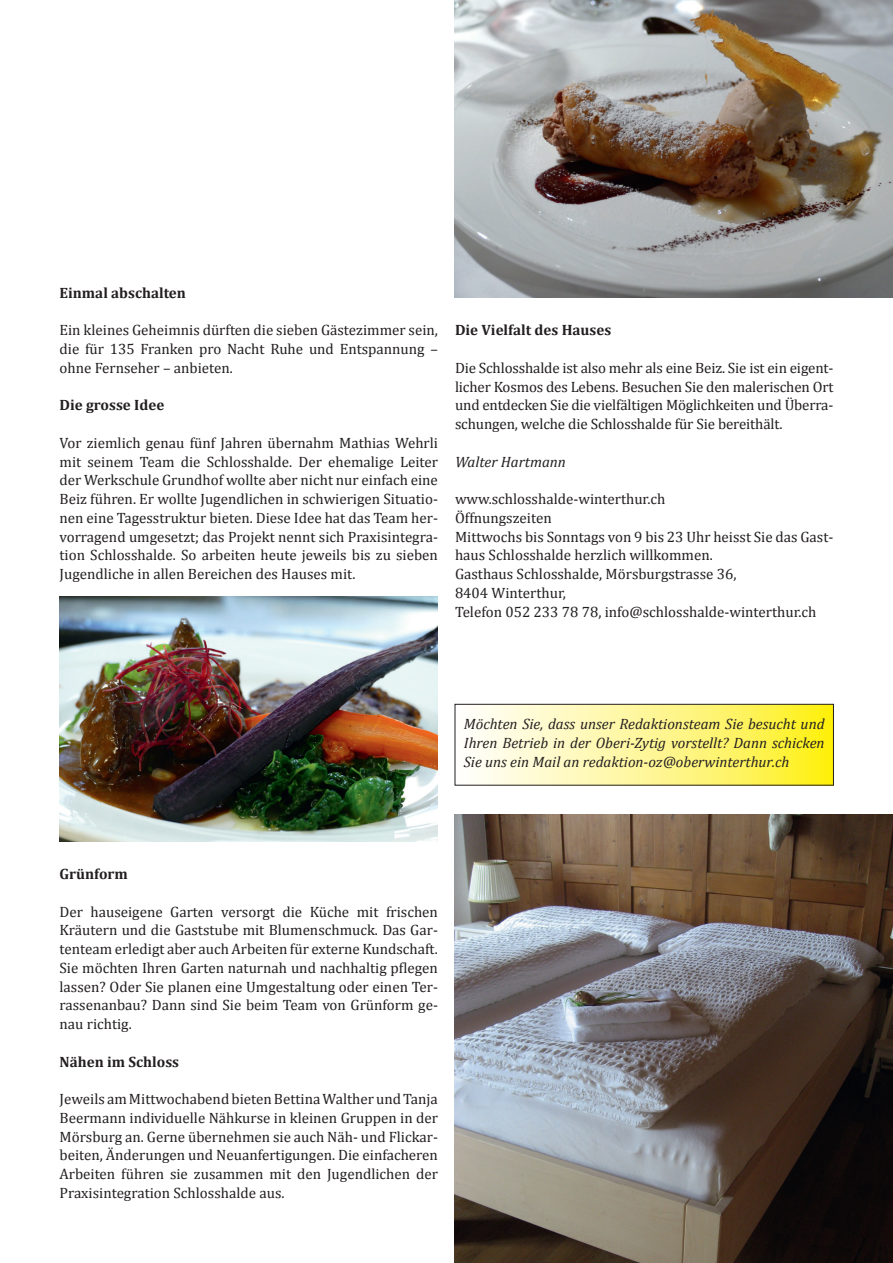
<style>
.page{position:relative;width:893px;height:1263px;background:#fff}
.page>*{position:absolute;margin:0;border:0;box-sizing:border-box;transform-origin:0 0}
.t1{font:15px/18.8px "Cambria";color:#231f20;text-align:justify}
.t2{font:italic 15px/18.8px "Cambria";color:#231f20;text-align:justify}
.t3{font:700 15px "Cambria";color:#231f20}
</style>
<div class="page">
<svg style="left:475px;top:706px;width:357px;height:77px;background:#fef68f"></svg>
<div style="left:455px;top:704px;width:379px;height:81px;border:1px solid #231f20"></div>
<img style="left:455px;top:814px;width:438px;height:449px">
<img style="left:455px;top:0;width:438px;height:297px">
<img style="left:60px;top:597px;width:378px;height:244px">
<p class="t3" style="left:60px;top:287px;width:128px">Einmal abschalten</p>
<p class="t1" style="left:60px;top:321px;width:380px">Ein kleines Geheimnis dürften die sieben Gästezimmer sein, die für 135 Franken pro Nacht Ruhe und Entspannung – ohne Fernseher – anbieten.</p>
<p class="t3" style="left:60px;top:400px;width:106px">Die grosse Idee</p>
<p class="t1" style="left:60px;top:434px;width:380px">Vor ziemlich genau fünf Jahren übernahm Mathias Wehrli mit seinem Team die Schlosshalde. Der ehemalige Leiter der Werkschule Grundhof wollte aber nicht nur einfach eine Beiz führen. Er wollte Jugendlichen in schwierigen Situatio&shy;nen eine Tagesstruktur bieten. Diese Idee hat das Team her&shy;vorragend umgesetzt; das Projekt nennt sich Praxisintegra&shy;tion Schlosshalde. So arbeiten heute jeweils bis zu sieben Jugendliche in allen Bereichen des Hauses mit.</p>
<p class="t3" style="left:455px;top:325px;width:158px">Die Vielfalt des Hauses</p>
<p class="t1" style="left:455px;top:359px;width:380px">Die Schlosshalde ist also mehr als eine Beiz. Sie ist ein eigent&shy;licher Kosmos des Lebens. Besuchen Sie den malerischen Ort und entdecken Sie die vielfältigen Möglichkeiten und Überra&shy;schungen, welche die Schlosshalde für Sie bereithält.</p>
<p class="t2" style="left:455px;top:454px;width:112px">Walter Hartmann</p>
<p class="t1" style="left:455px;top:490px;width:380px;text-align:left">www.schlosshalde-winterthur.ch<br>Öffnungszeiten<br>Mittwochs bis Sonntags von 9 bis 23 Uhr heisst Sie das Gast&shy;haus Schlosshalde herzlich willkommen.<br>Gasthaus Schlosshalde, Mörsburgstrasse 36,<br>8404 Winterthur,<br>Telefon 052 233 78 78, info@schlosshalde-winterthur.ch</p>
<p class="t2" style="left:464px;top:716px;width:362px">Möchten Sie, dass unser Redaktionsteam Sie besucht und Ihren Betrieb in der Oberi-Zytig vorstellt? Dann schicken Sie uns ein Mail an redaktion-oz@oberwinterthur.ch</p>
<p class="t3" style="left:60px;top:868px;width:70px">Grünform</p>
<p class="t1" style="left:60px;top:903px;width:380px">Der hauseigene Garten versorgt die Küche mit frischen Kräutern und die Gaststube mit Blumenschmuck. Das Gar&shy;tenteam erledigt aber auch Arbeiten für externe Kundschaft.<br>Sie möchten Ihren Garten naturnah und nachhaltig pflegen lassen? Oder Sie planen eine Umgestaltung oder einen Ter&shy;rassenanbau? Dann sind Sie beim Team von Grünform ge&shy;nau richtig.</p>
<p class="t3" style="left:60px;top:1056px;width:121px">Nähen im Schloss</p>
<p class="t1" style="left:60px;top:1090px;width:380px">Jeweils am Mittwochabend bieten Bettina Walther und Tanja Beermann individuelle Nähkurse in kleinen Gruppen in der Mörsburg an. Gerne übernehmen sie auch Näh- und Flickar&shy;beiten, Änderungen und Neuanfertigungen. Die einfacheren Arbeiten führen sie zusammen mit den Jugendlichen der Praxisintegration Schlosshalde aus.</p>
</div>
